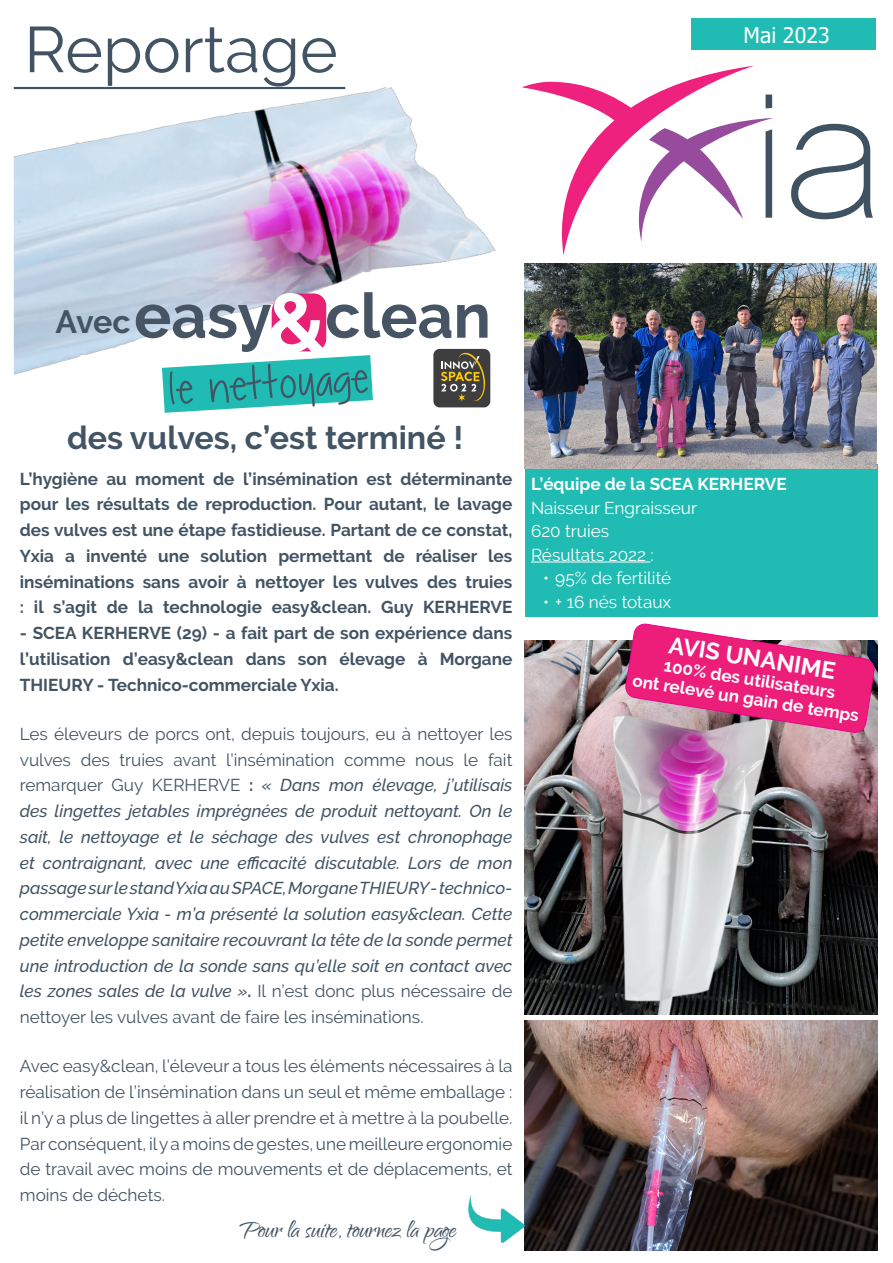
<style>
.page{position:relative;width:893px;height:1263px;background:#fff}
.page>*{position:absolute;margin:0;border:0;box-sizing:border-box;transform-origin:0 0}
.t1{font:64.35px "Chocolate Covered Raindrops";color:#435464}
.t2{font:64.35px "Raleway";color:#425363}
.t3{font:700 62.4px "Raleway";color:#475463}
.t4{font:700 32.25px "Raleway";color:#435464}
.t5{font:30px "Qwigley";color:#425363}
.t6{font:700 23.55px "Raleway";color:#fff}
.t7{font:21.45px "Tahoma";color:#fff}
.t8{font:italic 500 17.1px/25.8px "Raleway";color:#425363;text-align:justify}
.t9{font:700 17.1px/25.8px "Raleway";color:#425363;text-align:justify}
.t10{font:17.1px/25.8px "Raleway";color:#425363;text-align:justify}
.t11{font:17.1px "Raleway";color:#fff}
.t12{font:700 17.1px "Raleway";color:#fff}
.s1{font-size:82.2px;color:#fff}
.s2{font-weight:400;font-style:normal}
.s3{font-weight:700;font-style:normal}
</style>
<div class="page">
<div style="left:525px;top:465px;width:353px;height:152px;background:#20bbb2"></div>
<hr style="left:531px;top:562px;width:119px;height:1px;background:#fff">
<img style="left:14px;top:86px;width:482px;height:318px">
<img style="left:524px;top:263px;width:353px;height:205px">
<hr style="left:14px;top:87px;width:331px;height:2px;background:#3e5161">
<div style="left:691px;top:19px;width:185px;height:31px;background:#20bbb2"></div>
<svg style="left:791px;top:124px;width:82px;height:95px"></svg>
<svg style="left:522px;top:66px;width:251px;height:189px"></svg>
<img style="left:524px;top:641px;width:353px;height:373px">
<div style="left:433px;top:349px;width:57px;height:58px;background:#3e3e3f;border-radius:6px"></div>
<svg style="left:441px;top:352px;width:44px;height:50px"></svg>
<img style="left:525px;top:1021px;width:352px;height:229px">
<svg style="left:624px;top:623px;width:252px;height:111px"></svg>
<img style="left:468px;top:1195px;width:56px;height:48px">
<svg style="left:162px;top:293px;width:211px;height:120px"></svg>
<p class="t2" style="left:24px;top:12px;width:315px">Reportage</p>
<p class="t7" style="left:744px;top:21px;width:88px">Mai 2023</p>
<h2 class="t3" style="left:134px;top:280px;width:358px">easy<span class="s1">&amp;</span>clean</h2>
<p class="t4" style="left:55px;top:303px;width:77px">Avec</p>
<p class="t1" style="left:164px;top:361px;width:195px;rotate:-4deg">e nettoyage</p>
<p class="t4" style="left:67px;top:419px;width:398px">des vulves, c’est terminé !</p>
<p class="t9" style="left:20px;top:466px;width:494px">L’hygiène au moment de l’insémination est déterminante pour les résultats de reproduction. Pour autant, le lavage des vulves est une étape fastidieuse. Partant de ce constat, Yxia a inventé une solution permettant de réaliser les inséminations sans avoir à nettoyer les vulves des truies : il s’agit de la technologie easy&amp;clean. Guy KERHERVE</p>
<p class="t9" style="left:20px;top:620px;width:494px">- SCEA KERHERVE (29) - a fait part de son expérience dans l’utilisation d’easy&amp;clean dans son élevage à Morgane THIEURY - Technico-commerciale Yxia.</p>
<p class="t8" style="left:20px;top:721px;width:494px"><span class="s2">Les éleveurs de porcs ont, depuis toujours, eu à nettoyer les vulves des truies avant l’insémination comme nous le fait remarquer Guy KERHERVE</span> <span class="s3">:</span> « Dans mon élevage, j’utilisais des lingettes jetables imprégnées de produit nettoyant. On le sait, le nettoyage et le séchage des vulves est chronophage et contraignant, avec une efficacité discutable. Lors de mon passage sur le stand Yxia au SPACE, Morgane THIEURY - technico&shy;commerciale Yxia - m’a présenté la solution easy&amp;clean. Cette petite enveloppe sanitaire recouvrant la tête de la sonde permet une introduction de la sonde sans qu’elle soit en contact avec les zones sales de la vulve »<span class="s3">.</span> <span class="s2">Il n’est donc plus nécessaire de nettoyer les vulves avant de faire les inséminations.</span></p>
<p class="t10" style="left:20px;top:1053px;width:494px">Avec easy&amp;clean, l’éleveur a tous les éléments nécessaires à la réalisation de l’insémination dans un seul et même emballage : il n’y a plus de lingettes à aller prendre et à mettre à la poubelle.<br>Par conséquent, il y a moins de gestes, une meilleure ergonomie de travail avec moins de mouvements et de déplacements, et moins de déchets.</p>
<p class="t5" style="left:239px;top:1214px;width:218px">Pour la suite, tournez la page</p>
<p class="t12" style="left:531px;top:474px;width:257px">L’équipe de la SCEA KERHERVE</p>
<p class="t11" style="left:531px;top:498px;width:168px">Naisseur Engraisseur</p>
<p class="t11" style="left:531px;top:521px;width:80px">620 truies</p>
<p class="t11" style="left:531px;top:545px;width:124px">Résultats 2022 :</p>
<p class="t11" style="left:543px;top:568px;width:130px">• 95% de fertilité</p>
<p class="t11" style="left:543px;top:592px;width:130px">• + 16 nés totaux</p>
<p class="t6" style="left:671px;top:631px;width:170px;rotate:9deg">AVIS UNANIME</p>
<p class="t12" style="left:666px;top:656px;width:175px;rotate:9deg">100% des utilisateurs</p>
<p class="t12" style="left:634px;top:670px;width:231px;rotate:9deg">ont relevé un gain de temps</p>
</div>
